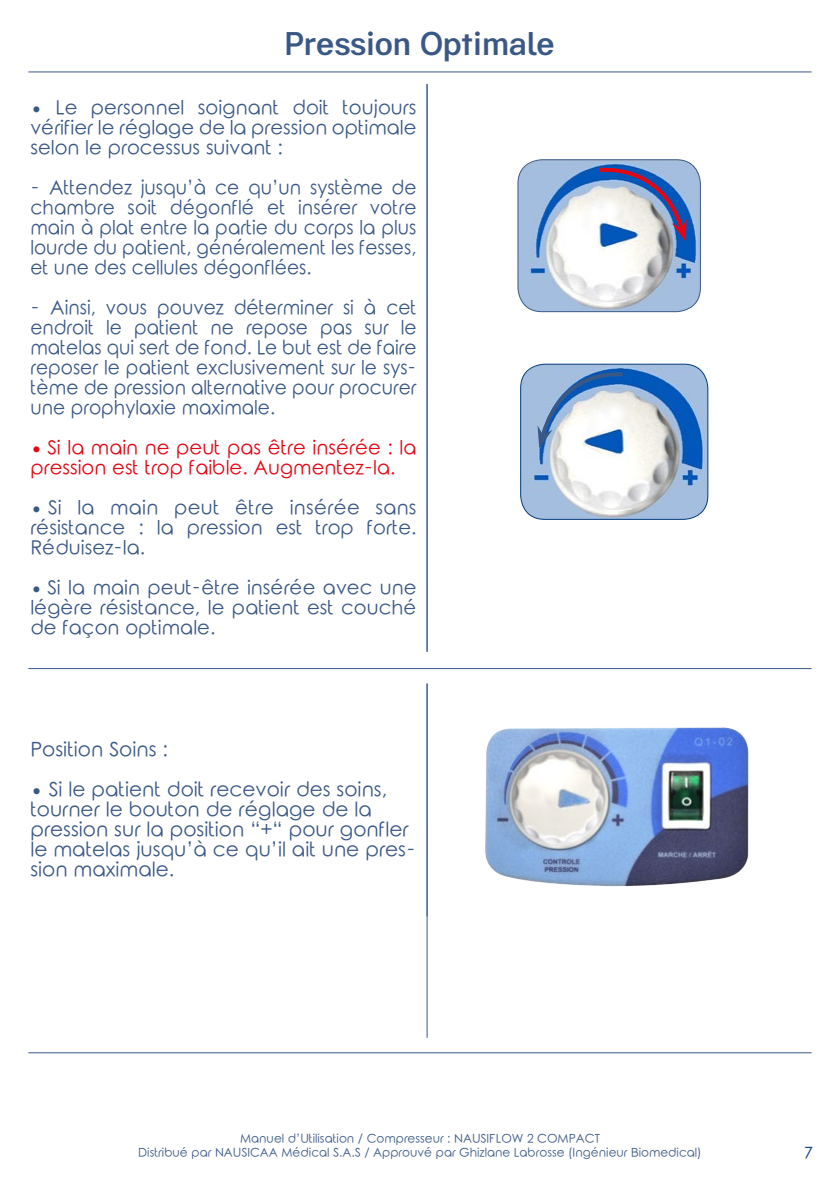
<style>
.page{position:relative;width:840px;height:1191px;background:#fff}
.page>*{position:absolute;margin:0;border:0;box-sizing:border-box;transform-origin:0 0}
.t1{font:500 34px "Kalypsa";letter-spacing:.01em;color:#3a5886}
.t2{font:20px/20px "Rounded Elegance";color:#3a5886}
.t3{font:19.6px/20px "Rounded Elegance";color:#3a5886;text-align:justify}
.t4{font:19.6px/20px "Rounded Elegance";color:#e30613}
.t5{font:16px "Rounded Elegance";color:#033b7b}
.t6{font:12px/14.4px "Rounded Elegance";color:#3a5886;text-align:center}
</style>
<div class="page">
<hr style="left:28px;top:72px;width:783px;height:1px;background:#3a5886">
<hr style="left:28px;top:668px;width:783px;height:1px;background:#3a5886">
<hr style="left:426px;top:683px;width:1px;height:354px;background:#3a5886">
<hr style="left:28px;top:1052px;width:783px;height:1px;background:#3a5886">
<img style="left:518px;top:160px;width:182px;height:152px">
<div style="left:517px;top:159px;width:183px;height:153px;border:1px solid #3a5886;border-radius:24px"></div>
<img style="left:520px;top:364px;width:187px;height:155px">
<div style="left:520px;top:364px;width:188px;height:156px;border:1px solid #033b7b;border-radius:24px"></div>
<svg style="left:537px;top:367px;width:89px;height:81px"></svg>
<svg style="left:594px;top:162px;width:92px;height:79px;background:#96a3c5"></svg>
<hr style="left:426px;top:84px;width:1px;height:568px;background:#3a5886">
<img style="left:485px;top:727px;width:264px;height:160px">
<h1 class="t1" style="left:285px;top:24px;width:271px">Pression Optimale</h1>
<p class="t3" style="left:30px;top:100px;width:387px">• Le personnel soignant doit toujours vérifier le réglage de la pression optimale selon le processus suivant :</p>
<p class="t3" style="left:30px;top:180px;width:387px">- Attendez jusqu’à ce qu’un système de chambre soit dégonflé et insérer votre main à plat entre la partie du corps la plus lourde du patient, généralement les fesses, et une des cellules dégonflées.</p>
<p class="t3" style="left:30px;top:300px;width:387px">- Ainsi, vous pouvez déterminer si à cet endroit le patient ne repose pas sur le matelas qui sert de fond. Le but est de faire reposer le patient exclusivement sur le sys&shy;tème de pression alternative pour procurer une prophylaxie maximale.</p>
<p class="t4" style="left:30px;top:440px;width:387px">• Si la main ne peut pas être insérée : la pression est trop faible. Augmentez-la.</p>
<p class="t3" style="left:30px;top:500px;width:387px">• Si la main peut être insérée sans résistance : la pression est trop forte.<br>Réduisez-la.</p>
<p class="t3" style="left:30px;top:580px;width:387px">• Si la main peut-être insérée avec une légère résistance, le patient est couché de façon optimale.</p>
<p class="t2" style="left:30px;top:742px;width:139px">Position Soins :</p>
<p class="t2" style="left:30px;top:782px;width:386px">• Si le patient doit recevoir des soins, tourner le bouton de réglage de la pression sur la position “+“ pour gonfler le matelas jusqu’à ce qu’il ait une pres&shy;sion maximale.</p>
<p class="t6" style="left:138px;top:1132px;width:564px">Manuel d’Utilisation / Compresseur : NAUSIFLOW 2 COMPACT<br>Distribué par NAUSICAA Médical S.A.S / Approuvé par Ghizlane Labrosse (Ingénieur Biomedical)</p>
<p class="t5" style="left:803px;top:1143px;width:10px">7</p>
</div>
